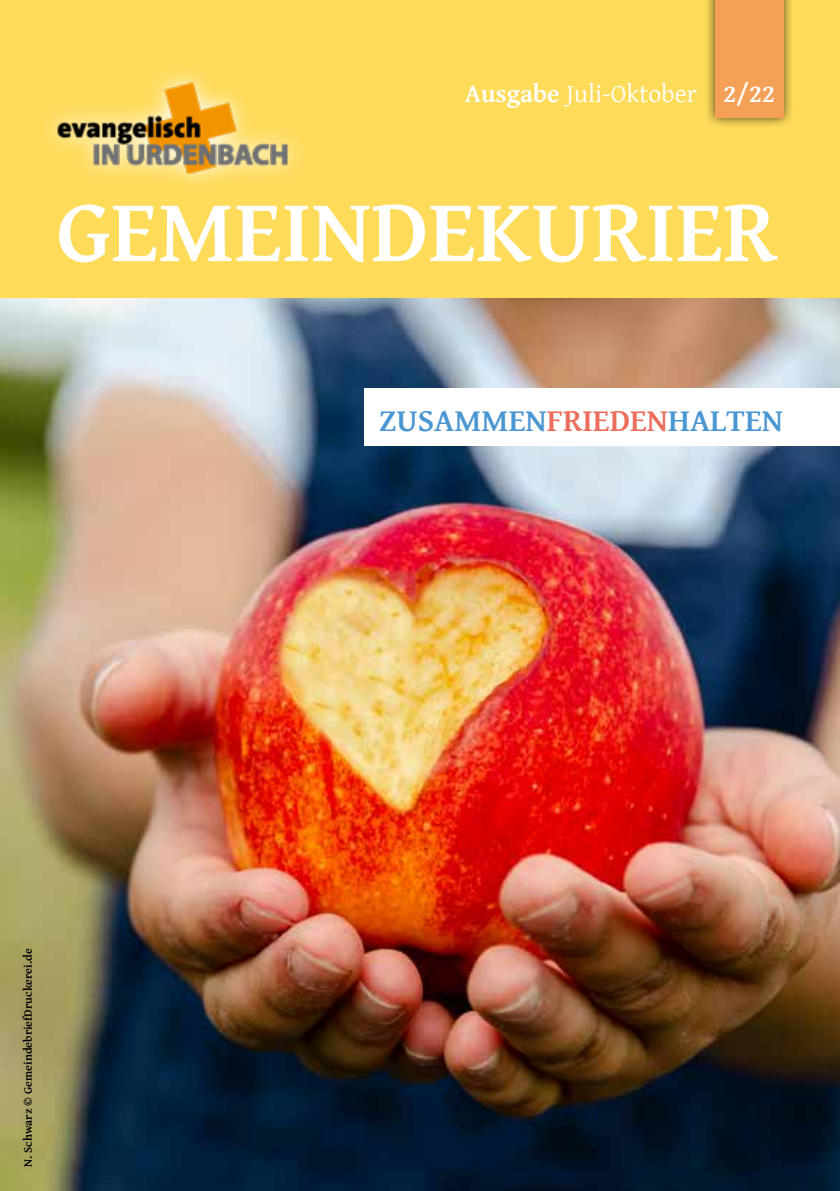
<style>
.page{position:relative;width:840px;height:1191px;background:#fff}
.page>*{position:absolute;margin:0;border:0;box-sizing:border-box;transform-origin:0 0}
.t1{font:700 90px "Gentium Basic";color:#fff}
.t2{font:700 32px "Gentium Basic";color:#4a96d2}
.t3{font:26px "Gentium Basic";color:#fff}
.t4{font:700 12px "Gentium Basic";color:#000}
.s1{font-weight:700}
.s2{color:#ed6d5c}
</style>
<div class="page">
<img style="left:0;top:298px;width:839px;height:893px">
<div style="left:0;top:0;width:839px;height:298px;background:#ffdb5a"></div>
<div style="left:703px;top:0;width:90px;height:128px;background:#000;opacity:.75"></div>
<div style="left:714px;top:0;width:68px;height:117px;background:#f5a057"></div>
<svg style="left:48px;top:72px;width:251px;height:113px"></svg>
<img style="left:57px;top:80px;width:231px;height:94px">
<div style="left:364px;top:388px;width:475px;height:58px;background:#fff"></div>
<h3 class="t3" style="left:464px;top:74px;width:311px"><span class="s1">Ausgabe</span> Juli-Oktober <span class="s1">2/22</span></h3>
<h1 class="t1" style="left:57px;top:164px;width:722px">GEMEINDEKURIER</h1>
<h2 class="t2" style="left:379px;top:396px;width:405px">ZUSAMMEN<span class="s2">FRIEDEN</span>HALTEN</h2>
<p class="t4" style="left:19px;top:1167px;width:220px;rotate:-90deg">N. Schwarz © GemeindebriefDruckerei.de</p>
</div>
